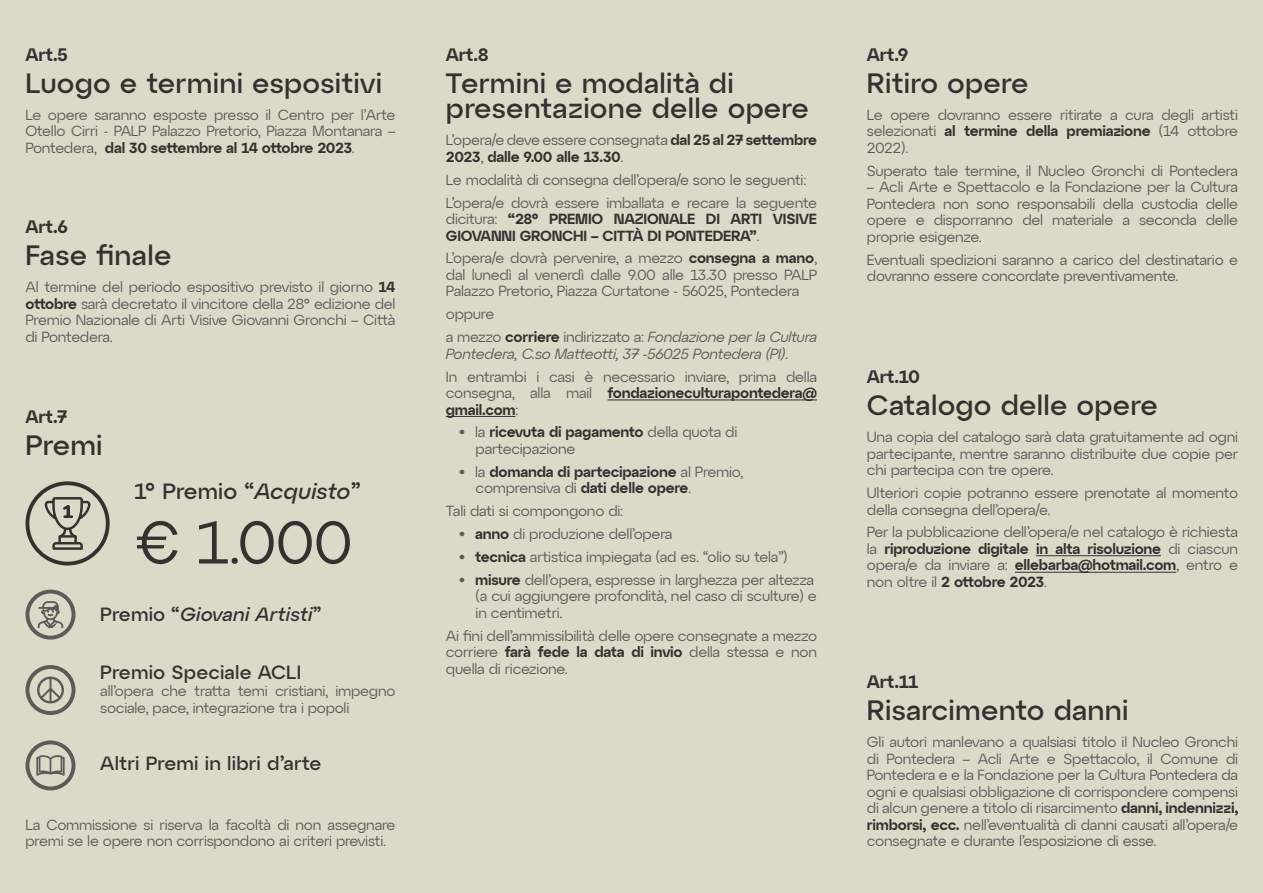
<style>
.page{position:relative;width:1263px;height:893px;background:#d7d6c2}
.page>*{position:absolute;margin:0;border:0;box-sizing:border-box;transform-origin:0 0}
.t1{font:60px "Atyp Display";color:#333231}
.t2{font:500 28.5px/25.5px "Atyp Display";letter-spacing:.01em;color:#333231}
.t3{font:500 22.5px "Atyp Display";letter-spacing:.01em;color:#333231}
.t4{font:500 19.5px "Atyp Display";letter-spacing:.01em;color:#333231}
.t5{font:italic 500 19.5px "Atyp Display";letter-spacing:.01em;color:#333231}
.t6{font:600 18px "Atyp Display";letter-spacing:-.01em;color:#333231}
.t7{font:14.7px/16.5px "Atyp Display";letter-spacing:-.015em;color:#5c5b5a;text-align:justify}
.t8{font:600 14.7px/16.5px "Atyp Display";letter-spacing:-.015em;color:#333231}
.t9{font:italic 14.7px/22.8px "Atyp Display";letter-spacing:-.025em;color:#5c5b5a}
.s1{font-weight:600;color:#333231}
.s2{font-style:italic}
.s3{font-style:normal}
.s4{font-weight:400;color:#5c5b5a}
</style>
<div class="page">
<hr style="left:1036px;top:555px;width:125px;height:1px;background:#333231">
<hr style="left:1015px;top:572px;width:161px;height:1px;background:#333231">
<hr style="left:607px;top:400px;width:210px;height:1px;background:#333231">
<hr style="left:446px;top:416px;width:69px;height:1px;background:#333231">
<div style="left:26px;top:481px;width:84px;height:84px;border:4px solid #333231;border-radius:50%"></div>
<div style="left:26px;top:740px;width:49px;height:50px;border:4px solid #5c5b5a;border-radius:50%"></div>
<div style="left:26px;top:665px;width:49px;height:50px;border:4px solid #5c5b5a;border-radius:50%"></div>
<div style="left:26px;top:590px;width:49px;height:50px;border:4px solid #5c5b5a;border-radius:50%"></div>
<svg style="left:45px;top:497px;width:46px;height:53px"></svg>
<svg style="left:38px;top:601px;width:25px;height:27px"></svg>
<svg style="left:36px;top:755px;width:29px;height:21px"></svg>
<svg style="left:37px;top:676px;width:27px;height:27px"></svg>
<p class="t6" style="left:26px;top:41px;width:44px">Art.5</p>
<h2 class="t2" style="left:26px;top:68px;width:358px">Luogo e termini espositivi</h2>
<p class="t7" style="left:26px;top:106px;width:371px">Le opere saranno esposte presso il Centro per l’Arte Otello Cirri - PALP Palazzo Pretorio, Piazza Montanara – Pontedera, <span class="s1">dal 30 settembre al 14 ottobre 2023</span>.</p>
<p class="t6" style="left:26px;top:213px;width:44px">Art.6</p>
<h2 class="t2" style="left:26px;top:241px;width:147px">Fase finale</h2>
<p class="t7" style="left:26px;top:278px;width:371px">Al termine del periodo espositivo previsto il giorno <span class="s1">14 ottobre</span> sarà decretato il vincitore della 28° edizione del Premio Nazionale di Arti Visive Giovanni Gronchi – Città di Pontedera.</p>
<p class="t6" style="left:26px;top:402px;width:43px">Art.7</p>
<h2 class="t2" style="left:26px;top:430px;width:79px">Premi</h2>
<h3 class="t3" style="left:134px;top:474px;width:228px">1° Premio “<span class="s2">Acquisto</span>”</h3>
<h1 class="t1" style="left:134px;top:497px;width:220px">€ 1.000</h1>
<h3 class="t5" style="left:100px;top:599px;width:222px"><span class="s3">Premio “</span>Giovani Artisti<span class="s3">”</span></h3>
<h3 class="t4" style="left:100px;top:657px;width:202px">Premio Speciale ACLI</h3>
<p class="t7" style="left:100px;top:682px;width:297px">all’opera che tratta temi cristiani, impegno sociale, pace, integrazione tra i popoli</p>
<h3 class="t4" style="left:100px;top:748px;width:223px">Altri Premi in libri d’arte</h3>
<p class="t7" style="left:26px;top:815px;width:371px">La Commissione si riserva la facoltà di non assegnare premi se le opere non corrispondono ai criteri previsti.</p>
<p class="t6" style="left:446px;top:41px;width:45px">Art.8</p>
<h2 class="t2" style="left:446px;top:68px;width:365px">Termini e modalità di presentazione delle opere</h2>
<p class="t8" style="left:446px;top:131px;width:373px"><span class="s4">L’opera/e deve essere consegnata</span> dal 25 al 27 settembre<br>2023<span class="s4">,</span> dalle 9.00 alle 13.30<span class="s4">.</span></p>
<p class="t7" style="left:446px;top:167px;width:373px;line-height:22.8px">Le modalità di consegna dell’opera/e sono le seguenti:<br>L’opera/e dovrà essere imballata e recare la seguente</p>
<p class="t8" style="left:446px;top:210px;width:373px"><span class="s4">dicitura:</span> “28° PREMIO NAZIONALE DI ARTI VISIVE<br>GIOVANNI GRONCHI – CITTÀ DI PONTEDERA”<span class="s4">.</span></p>
<p class="t7" style="left:446px;top:249px;width:373px">L’opera/e dovrà pervenire, a mezzo <span class="s1">consegna a mano</span>, dal lunedì al venerdì dalle 9.00 alle 13.30 presso PALP Palazzo Pretorio, Piazza Curtatone - 56025, Pontedera</p>
<p class="t7" style="left:446px;top:302px;width:373px;line-height:22.8px">oppure<br>a mezzo <span class="s1">corriere</span> indirizzato a: <span class="s2">Fondazione per la Cultura</span></p>
<p class="t9" style="left:446px;top:341px;width:373px">Pontedera, C.so Matteotti, 37 -56025 Pontedera (PI)<span class="s3">.<br>In entrambi i casi è necessario inviare, prima della</span></p>
<p class="t8" style="left:446px;top:384px;width:373px"><span class="s4">consegna, alla mail</span> fondazioneculturapontedera@ gmail.com<span class="s4">:</span></p>
<p class="t7" style="left:476px;top:423px;width:263px;text-indent:-17px">• la <span class="s1">ricevuta di pagamento</span> della quota di partecipazione</p>
<p class="t8" style="left:476px;top:463px;width:269px;text-indent:-17px"><span class="s4">• la</span> domanda di partecipazione <span class="s4">al Premio, comprensiva di</span> dati delle opere<span class="s4">.</span></p>
<p class="t7" style="left:446px;top:502px;width:179px">Tali dati si compongono di:</p>
<p class="t7" style="left:459px;top:525px;width:215px">• <span class="s1">anno</span> di produzione dell’opera</p>
<p class="t7" style="left:459px;top:548px;width:331px">• <span class="s1">tecnica</span> artistica impiegata (ad es. “olio su tela”)</p>
<p class="t7" style="left:476px;top:571px;width:343px;text-align:left;text-indent:-17px">• <span class="s1">misure</span> dell’opera, espresse in larghezza per altezza (a cui aggiungere profondità, nel caso di sculture) e in centimetri.</p>
<p class="t7" style="left:446px;top:626px;width:373px">Ai fini dell’ammissibilità delle opere consegnate a mezzo corriere <span class="s1">farà fede la data di invio</span> della stessa e non quella di ricezione.</p>
<p class="t6" style="left:867px;top:41px;width:43px">Art.9</p>
<h2 class="t2" style="left:867px;top:68px;width:163px">Ritiro opere</h2>
<p class="t7" style="left:867px;top:106px;width:373px">Le opere dovranno essere ritirate a cura degli artisti selezionati <span class="s1">al termine della premiazione</span> (14 ottobre 2022).</p>
<p class="t7" style="left:867px;top:161px;width:373px">Superato tale termine, il Nucleo Gronchi di Pontedera</p>
<p class="t7" style="left:867px;top:178px;width:373px">– Acli Arte e Spettacolo e la Fondazione per la Cultura Pontedera non sono responsabili della custodia delle opere e disporranno del materiale a seconda delle proprie esigenze.</p>
<p class="t7" style="left:867px;top:250px;width:373px">Eventuali spedizioni saranno a carico del destinatario e dovranno essere concordate preventivamente.</p>
<p class="t6" style="left:867px;top:363px;width:55px">Art.10</p>
<h2 class="t2" style="left:867px;top:391px;width:293px">Catalogo delle opere</h2>
<p class="t7" style="left:867px;top:428px;width:373px">Una copia del catalogo sarà data gratuitamente ad ogni partecipante, mentre saranno distribuite due copie per chi partecipa con tre opere.</p>
<p class="t7" style="left:867px;top:484px;width:373px">Ulteriori copie potranno essere prenotate al momento della consegna dell’opera/e.</p>
<p class="t7" style="left:867px;top:523px;width:373px">Per la pubblicazione dell’opera/e nel catalogo è richiesta la <span class="s1">riproduzione digitale in alta risoluzione</span> di ciascun opera/e da inviare a: <span class="s1">ellebarba@hotmail.com</span>, entro e non oltre il <span class="s1">2 ottobre 2023</span>.</p>
<p class="t6" style="left:867px;top:668px;width:53px">Art.11</p>
<h2 class="t2" style="left:867px;top:696px;width:263px">Risarcimento danni</h2>
<p class="t7" style="left:867px;top:733px;width:373px">Gli autori manlevano a qualsiasi titolo il Nucleo Gronchi di Pontedera – Acli Arte e Spettacolo, il Comune di Pontedera e e la Fondazione per la Cultura Pontedera da ogni e qualsiasi obbligazione di corrispondere compensi di alcun genere a titolo di risarcimento <span class="s1">danni, indennizzi, rimborsi, ecc.</span> nell’eventualità di danni causati all’opera/e consegnate e durante l’esposizione di esse.</p>
</div>
